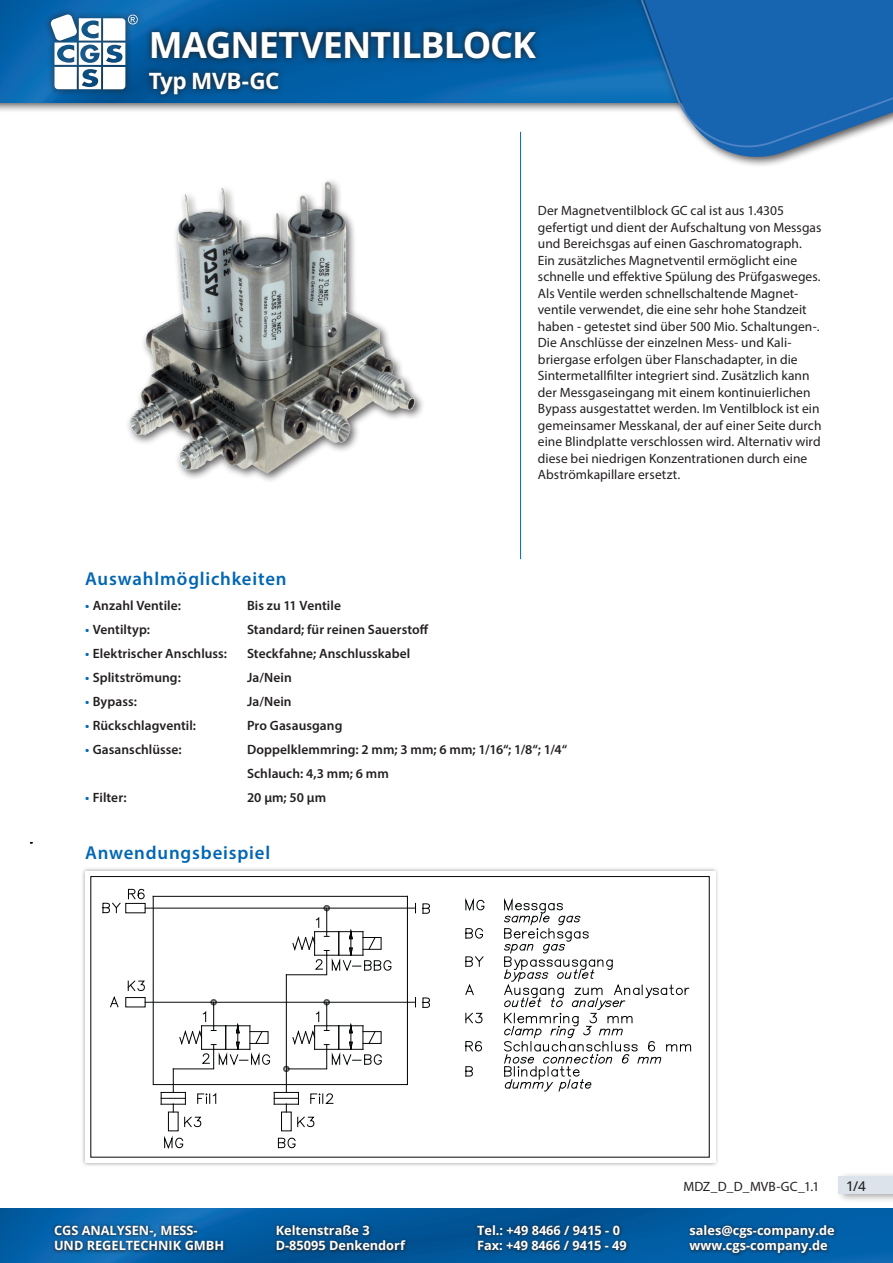
<style>
.page{position:relative;width:893px;height:1263px;background:#fff}
.page>*{position:absolute;margin:0;border:0;box-sizing:border-box;transform-origin:0 0}
.t1{font:700 36px "Open Sans";letter-spacing:-.025em;color:#fff}
.t2{font:700 22.5px "Open Sans";letter-spacing:-.02em;color:#fff}
.t3{font:600 18.75px "Myriad Pro";letter-spacing:.045em;color:#0166b3}
.t4{font:13.5px/16.5px "Myriad Pro";letter-spacing:.005em;color:#231f20}
.t5{font:600 13.5px/24px "Myriad Pro";letter-spacing:.005em;color:#231f20}
.t6{font:500 13.5px "Open Sans";color:#231f20}
.t7{font:700 12.75px/15px "Open Sans";color:#fff}
.s1{color:#0166b3}
</style>
<div class="page">
<img style="left:0;top:1209px;width:893px;height:54px">
<img style="left:0;top:0;width:592px;height:18px">
<svg style="left:723px;top:147px;width:101px;height:16px"></svg>
<svg style="left:595px;top:0;width:298px;height:147px;background:#226ab2"></svg>
<div style="left:44px;top:8px;width:100px;height:88px;background:#231f20;opacity:.75"></div>
<svg style="left:50px;top:14px;width:88px;height:4px"></svg>
<svg style="left:474px;top:1222px;width:156px;height:31px;background:#08487b"></svg>
<svg style="left:686px;top:1222px;width:151px;height:35px;background:#085088"></svg>
<svg style="left:51px;top:1223px;width:176px;height:30px;background:#115489"></svg>
<svg style="left:273px;top:1222px;width:136px;height:31px;background:#08477a"></svg>
<div style="left:836px;top:1171px;width:57px;height:32px;background:#231f20;opacity:.39"></div>
<div style="left:839px;top:1176px;width:54px;height:18px;background:#dce3eb"></div>
<div style="left:80px;top:867px;width:640px;height:300px;background:#231f20;opacity:.45"></div>
<div style="left:85px;top:871px;width:630px;height:292px;background:#fff"></div>
<div style="left:281px;top:1112px;width:10px;height:19px;border:1px solid #030505"></div>
<hr style="left:153px;top:896px;width:254px;height:1px;background:#030505">
<svg style="left:278px;top:1137px;width:18px;height:11px"></svg>
<hr style="left:145px;top:1002px;width:270px;height:1px;background:#030505">
<hr style="left:145px;top:908px;width:270px;height:1px;background:#030505">
<div style="left:168px;top:1112px;width:10px;height:19px;border:1px solid #030505"></div>
<svg style="left:164px;top:1137px;width:19px;height:11px"></svg>
<div style="left:126px;top:997px;width:19px;height:10px;border:1px solid #030505"></div>
<svg style="left:127px;top:980px;width:18px;height:11px"></svg>
<svg style="left:128px;top:889px;width:17px;height:10px"></svg>
<hr style="left:286px;top:975px;width:1px;height:117px;background:#030505">
<svg style="left:161px;top:999px;width:221px;height:128px"></svg>
<svg style="left:286px;top:905px;width:106px;height:70px"></svg>
<svg style="left:422px;top:997px;width:8px;height:11px"></svg>
<svg style="left:110px;top:996px;width:9px;height:11px"></svg>
<div style="left:126px;top:903px;width:19px;height:10px;border:1px solid #030505"></div>
<svg style="left:422px;top:903px;width:8px;height:11px"></svg>
<svg style="left:102px;top:902px;width:19px;height:11px"></svg>
<svg style="left:465px;top:900px;width:20px;height:10px"></svg>
<svg style="left:465px;top:928px;width:18px;height:11px"></svg>
<svg style="left:465px;top:956px;width:19px;height:11px"></svg>
<svg style="left:465px;top:984px;width:9px;height:11px"></svg>
<svg style="left:465px;top:1012px;width:18px;height:11px"></svg>
<svg style="left:465px;top:1041px;width:17px;height:11px"></svg>
<svg style="left:465px;top:1066px;width:8px;height:11px"></svg>
<svg style="left:504px;top:900px;width:187px;height:192px"></svg>
<div style="left:91px;top:876px;width:618px;height:281px;border:1px solid #030505"></div>
<img style="left:0;top:18px;width:723px;height:542px">
<h1 class="t1" style="left:149px;top:20px;width:389px">MAGNETVENTILBLOCK</h1>
<h2 class="t2" style="left:149px;top:66px;width:132px">Typ MVB-GC</h2>
<p class="t4" style="left:538px;top:202px;width:285px">Der Magnetventilblock GC cal ist aus 1.4305 gefertigt und dient der Aufschaltung von Messgas und Bereichsgas auf einen Gaschromatograph.<br>Ein zusätzliches Magnetventil ermöglicht eine schnelle und effektive Spülung des Prüfgasweges.<br>Als Ventile werden schnellschaltende Magnet&shy;ventile verwendet, die eine sehr hohe Standzeit haben - getestet sind über 500 Mio. Schaltungen-.<br>Die Anschlüsse der einzelnen Mess- und Kali&shy;briergase erfolgen über Flanschadapter, in die Sintermetallfilter integriert sind. Zusätzlich kann der Messgaseingang mit einem kontinuierlichen Bypass ausgestattet werden. Im Ventilblock ist ein gemeinsamer Messkanal, der auf einer Seite durch eine Blindplatte verschlossen wird. Alternativ wird diese bei niedrigen Konzentrationen durch eine Abströmkapillare ersetzt.</p>
<h3 class="t3" style="left:85px;top:566px;width:203px">Auswahlmöglichkeiten</h3>
<p class="t5" style="left:85px;top:593px;width:97px"><span class="s1">•</span> Anzahl Ventile:</p>
<p class="t5" style="left:247px;top:593px;width:95px">Bis zu 11 Ventile</p>
<p class="t5" style="left:85px;top:617px;width:67px"><span class="s1">•</span> Ventiltyp:</p>
<p class="t5" style="left:247px;top:617px;width:183px">Standard; für reinen Sauerstoff</p>
<p class="t5" style="left:85px;top:641px;width:144px"><span class="s1">•</span> Elektrischer Anschluss:</p>
<p class="t5" style="left:247px;top:641px;width:165px">Steckfahne; Anschlusskabel</p>
<p class="t5" style="left:85px;top:665px;width:97px"><span class="s1">•</span> Splitströmung:</p>
<p class="t5" style="left:247px;top:665px;width:46px">Ja/Nein</p>
<p class="t5" style="left:85px;top:689px;width:53px"><span class="s1">•</span> Bypass:</p>
<p class="t5" style="left:247px;top:689px;width:46px">Ja/Nein</p>
<p class="t5" style="left:85px;top:713px;width:113px"><span class="s1">•</span> Rückschlagventil:</p>
<p class="t5" style="left:247px;top:713px;width:97px">Pro Gasausgang</p>
<p class="t5" style="left:85px;top:737px;width:98px"><span class="s1">•</span> Gasanschlüsse:</p>
<p class="t5" style="left:247px;top:737px;width:322px">Doppelklemmring: 2 mm; 3 mm; 6 mm; 1/16“; 1/8“; 1/4“<br>Schlauch: 4,3 mm; 6 mm</p>
<p class="t5" style="left:85px;top:785px;width:43px"><span class="s1">•</span> Filter:</p>
<p class="t5" style="left:247px;top:785px;width:81px">20 µm; 50 µm</p>
<h3 class="t3" style="left:85px;top:841px;width:187px">Anwendungsbeispiel</h3>
<p class="t7" style="left:54px;top:1223px;width:172px">CGS ANALYSEN-, MESS-<br>UND REGELTECHNIK GMBH</p>
<p class="t7" style="left:276px;top:1223px;width:131px">Keltenstraße 3<br>D-85095 Denkendorf</p>
<p class="t4" style="left:683px;top:1178px;width:138px">MDZ_D_D_MVB-GC_1.1</p>
<p class="t6" style="left:846px;top:1176px;width:21px">1/4</p>
<p class="t7" style="left:477px;top:1223px;width:151px">Tel.: +49 8466 / 9415 - 0<br>Fax: +49 8466 / 9415 - 49</p>
<p class="t7" style="left:690px;top:1223px;width:147px">sales@cgs-company.de www.cgs-company.de</p>
</div>
